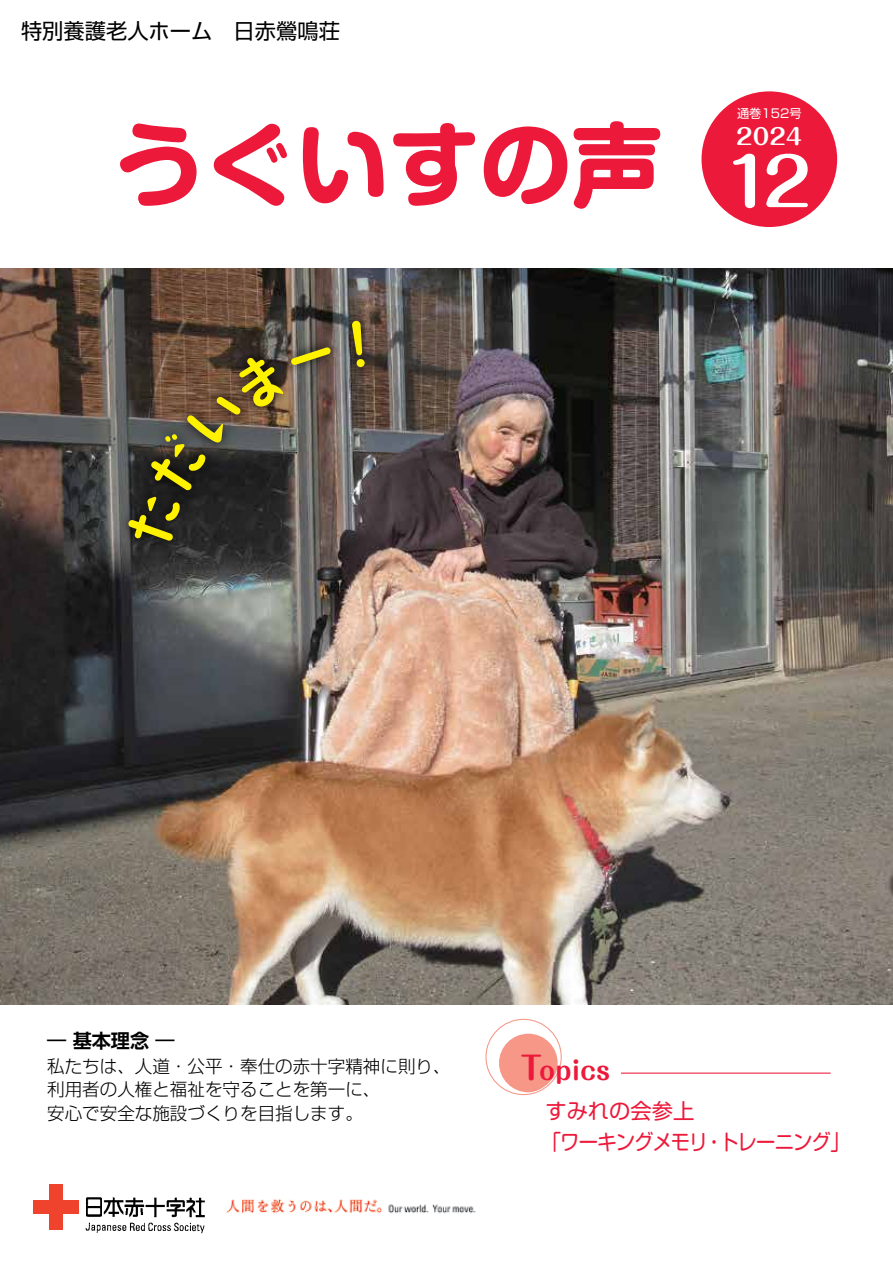
<style>
.page{position:relative;width:893px;height:1263px;background:#fff}
.page>*{position:absolute;margin:0;border:0;box-sizing:border-box;transform-origin:0 0}
.t1{font:700 91.35px "Shin M Go Pr 6 N";color:#ed193a}
.t2{font:700 65.85px "Maru Fo Pro";color:#fff}
.t3{font:700 25.5px "Maru Fo Pro";color:#ed193a}
.t4{font:700 22.35px "Maru Fo Pro";color:#fff}
.t5{font:21.3px/32px "Soft Go Std";letter-spacing:-.035em;color:#ed193a}
.t6{font:21.3px "Shin Go Pr 6 N";color:#000}
.t7{font:700 19.2px "Shin Go Pr 6 N De";color:#000}
.t8{font:300 17.55px/23.4px "Shin Go Pr 6 N";color:#000}
.t9{font:12.15px "Shin Go Pr 6 N";color:#fff}
.s1{font-size:31.95px}
</style>
<div class="page">
<div style="left:499px;top:1034px;width:59px;height:58px;background:#f69787;border-radius:50%"></div>
<div style="left:485px;top:1018px;width:78px;height:78px;border:3px solid #fff;border-radius:50%"></div>
<div style="left:485px;top:1019px;width:77px;height:76px;border:1px solid #f69787;border-radius:50%"></div>
<hr style="left:621px;top:1072px;width:209px;height:2px;background:#ed193a">
<div style="left:49px;top:1184px;width:13px;height:46px;background:#ef432e"></div>
<div style="left:33px;top:1200px;width:45px;height:13px;background:#ef432e"></div>
<img style="left:85px;top:1197px;width:120px;height:37px">
<img style="left:226px;top:1199px;width:250px;height:15px">
<div style="left:701px;top:91px;width:136px;height:136px;background:#ed193a;border-radius:50%"></div>
<img style="left:0;top:269px;width:893px;height:735px">
<img style="left:55px;top:295px;width:573px;height:546px">
<svg style="left:124px;top:346px;width:207px;height:202px;background:#48403a"></svg>
<svg style="left:351px;top:320px;width:14px;height:47px"></svg>
<p class="t6" style="left:21px;top:14px;width:320px">特別養護老人ホーム　日赤鶯鳴荘</p>
<p class="t9" style="left:737px;top:104px;width:66px">通巻152号</p>
<h1 class="t1" style="left:114px;top:87px;width:550px">うぐいすの声</h1>
<p class="t4" style="left:736px;top:118px;width:68px">2024</p>
<h2 class="t2" style="left:725px;top:130px;width:88px">12</h2>
<p class="t7" style="left:47px;top:1025px;width:129px">̶ 基本理念 ̶</p>
<p class="t8" style="left:47px;top:1053px;width:405px">私たちは、人道・公平・奉仕の赤十字精神に則り、利用者の人権と福祉を守ることを第一に、<br>安心で安全な施設づくりを目指します。</p>
<h3 class="t3" style="left:520px;top:1050px;width:92px"><span class="s1">T</span>opics</h3>
<p class="t5" style="left:542px;top:1093px;width:310px">すみれの会参上<br>「ワーキングメモリ・トレーニング」</p>
</div>
